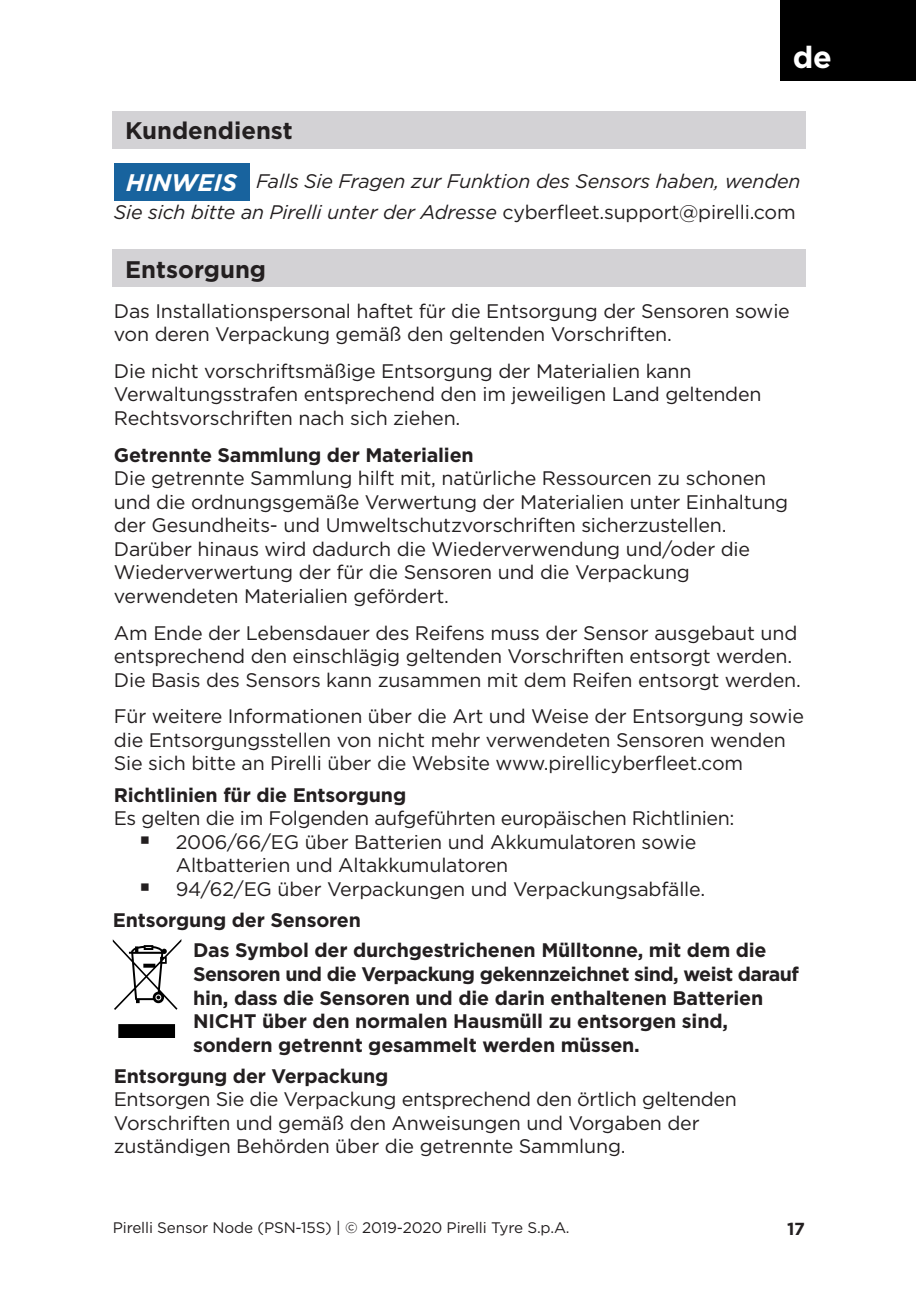
<style>
.page{position:relative;width:918px;height:1298px;background:#fff}
.page>*{position:absolute;margin:0;border:0;box-sizing:border-box;transform-origin:0 0}
.t1{font:700 30.6px "Gotham";color:#fff}
.t2{font:700 24px "Gotham";color:#231f20}
.t3{font:19.6px/23.6px "Gotham";letter-spacing:-.01em;color:#231f20}
.t4{font:700 19.6px/23.6px "Gotham";letter-spacing:-.01em;color:#231f20}
.t5{font:italic 19.6px/30.6px "Gotham";letter-spacing:-.01em;color:#231f20;text-align:right}
.t6{font:700 17.4px "Gotham";color:#231f20}
.t7{font:15.2px "Gotham";letter-spacing:-.01em;color:#231f20}
.s1{font-weight:700;font-size:24px;color:#fff}
.s2{font-style:normal}
</style>
<div class="page">
<div style="left:780px;top:0;width:136px;height:80px;background:#000"></div>
<div style="left:113px;top:111px;width:693px;height:37px;background:#d3d2d5"></div>
<div style="left:114px;top:164px;width:136px;height:37px;background:#18639e"></div>
<div style="left:113px;top:249px;width:693px;height:38px;background:#d3d2d5"></div>
<svg style="left:113px;top:939px;width:68px;height:99px"></svg>
<h1 class="t1" style="left:793px;top:46px;width:41px">de</h1>
<p class="t2" style="left:125px;top:122px;width:169px">Kundendienst</p>
<p class="t5" style="left:114px;top:167px;width:688px"><span class="s1">HINWEIS</span> Falls Sie Fragen zur Funktion des Sensors haben, wenden<br>Sie sich bitte an Pirelli unter der Adresse <span class="s2">cyberfleet.support@pirelli.com</span></p>
<p class="t2" style="left:125px;top:260px;width:142px">Entsorgung</p>
<p class="t3" style="left:114px;top:300px;width:678px">Das Installationspersonal haftet für die Entsorgung der Sensoren sowie von deren Verpackung gemäß den geltenden Vorschriften.</p>
<p class="t3" style="left:114px;top:361px;width:649px">Die nicht vorschriftsmäßige Entsorgung der Materialien kann<br>Verwaltungsstrafen entsprechend den im jeweiligen Land geltenden<br>Rechtsvorschriften nach sich ziehen.</p>
<p class="t4" style="left:114px;top:445px;width:361px">Getrennte Sammlung der Materialien</p>
<p class="t3" style="left:114px;top:468px;width:676px">Die getrennte Sammlung hilft mit, natürliche Ressourcen zu schonen und die ordnungsgemäße Verwertung der Materialien unter Einhaltung der Gesundheits- und Umweltschutzvorschriften sicherzustellen.<br>Darüber hinaus wird dadurch die Wiederverwendung und/oder die Wiederverwertung der für die Sensoren und die Verpackung verwendeten Materialien gefördert.</p>
<p class="t3" style="left:114px;top:622px;width:688px">Am Ende der Lebensdauer des Reifens muss der Sensor ausgebaut und entsprechend den einschlägig geltenden Vorschriften entsorgt werden.<br>Die Basis des Sensors kann zusammen mit dem Reifen entsorgt werden.</p>
<p class="t3" style="left:114px;top:706px;width:692px">Für weitere Informationen über die Art und Weise der Entsorgung sowie die Entsorgungsstellen von nicht mehr verwendeten Sensoren wenden<br>Sie sich bitte an Pirelli über die Website www.pirellicyberfleet.com</p>
<p class="t4" style="left:114px;top:784px;width:294px">Richtlinien für die Entsorgung</p>
<p class="t3" style="left:176px;top:808px;width:560px;text-indent:-62px">Es gelten die im Folgenden aufgeführten europäischen Richtlinien:<br>2006/66/EG über Batterien und Akkumulatoren sowie Altbatterien und Altakkumulatoren<br>94/62/EG über Verpackungen und Verpackungsabfälle.</p>
<p class="t4" style="left:193px;top:906px;width:575px;line-height:30.6px;text-indent:-80px">Entsorgung der Sensoren<br>Das Symbol der durchgestrichenen Mülltonne, mit dem die</p>
<p class="t4" style="left:193px;top:964px;width:607px">Sensoren und die Verpackung gekennzeichnet sind, weist darauf hin, dass die Sensoren und die darin enthaltenen Batterien NICHT über den normalen Hausmüll zu entsorgen sind, sondern getrennt gesammelt werden müssen.</p>
<p class="t4" style="left:114px;top:1066px;width:276px">Entsorgung der Verpackung</p>
<p class="t3" style="left:114px;top:1089px;width:625px">Entsorgen Sie die Verpackung entsprechend den örtlich geltenden<br>Vorschriften und gemäß den Anweisungen und Vorgaben der zuständigen Behörden über die getrennte Sammlung.</p>
<p class="t7" style="left:113px;top:1222px;width:458px">Pirelli Sensor Node (PSN-15S) | © 2019-2020 Pirelli Tyre S.p.A.</p>
<p class="t6" style="left:787px;top:1222px;width:19px">17</p>
</div>
